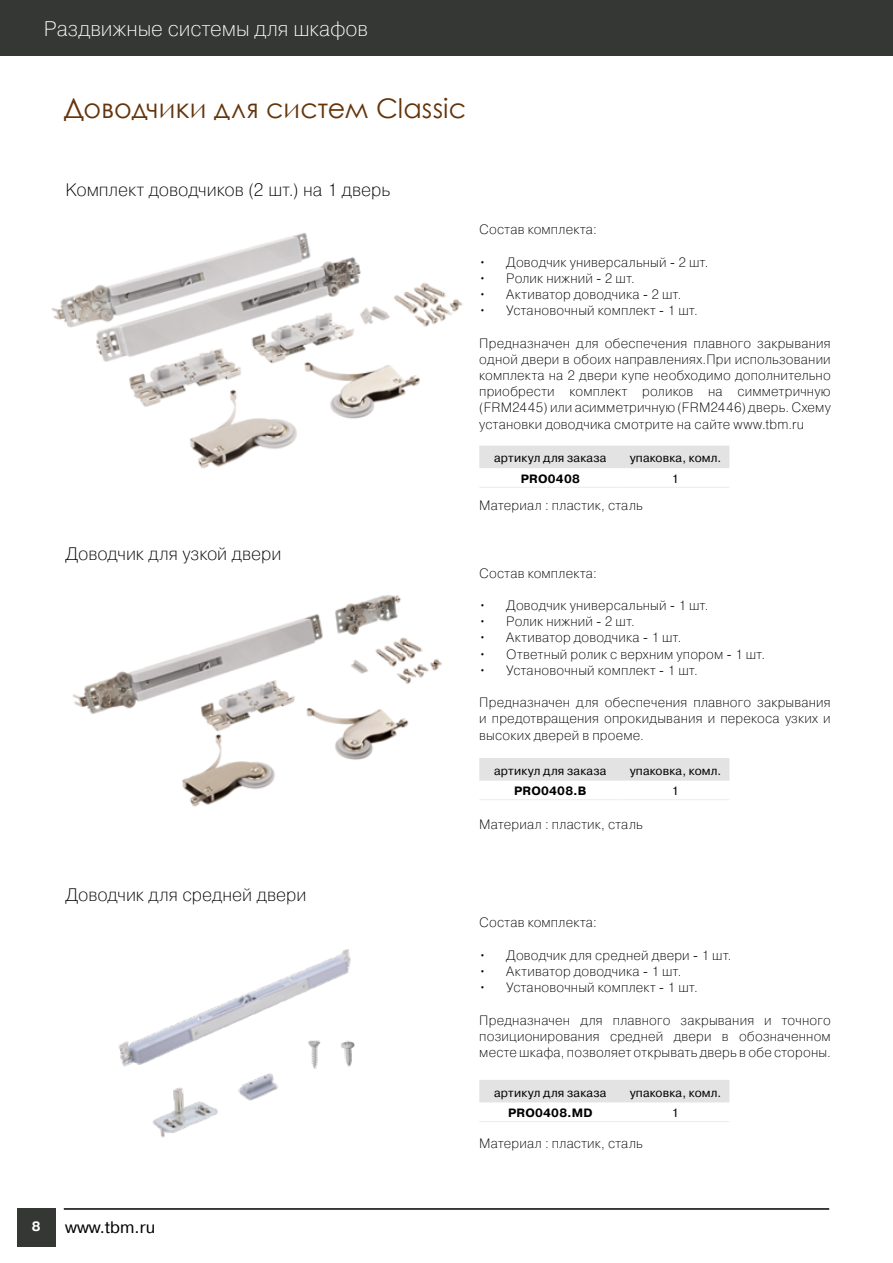
<style>
.page{position:relative;width:893px;height:1263px;background:#fff}
.page>*{position:absolute;margin:0;border:0;box-sizing:border-box;transform-origin:0 0}
.t1{font:27px "Century Gothic";letter-spacing:.005em;color:#65340a}
.t2{font:21px "Pragmatica Light C";letter-spacing:-.005em;color:#fff}
.t3{font:18px "Pragmatica Light C";letter-spacing:-.005em;color:#000}
.t4{font:16.5px "Pragmatica C";color:#000}
.t5{font:13.5px/16.2px "Pragmatica Light C";letter-spacing:.01em;color:#000;text-align:justify}
.t6{font:700 13.5px "Pragmatica C";color:#fff}
.t7{font:12px "Pragmatica C";letter-spacing:.015em;color:#000}
.t8{font:700 12px "Pragmatica C";letter-spacing:.02em;color:#000}
</style>
<div class="page">
<div style="left:0;top:0;width:893px;height:55px;background:#343734"></div>
<div style="left:17px;top:1208px;width:38px;height:38px;background:#343734"></div>
<hr style="left:64px;top:1208px;width:765px;height:2px;background:#000">
<img style="left:72px;top:595px;width:370px;height:212px">
<img style="left:51px;top:232px;width:412px;height:237px">
<div style="left:479px;top:758px;width:250px;height:23px;background:#e3e3e3"></div>
<hr style="left:479px;top:799px;width:142px;height:1px;background:#ececec">
<hr style="left:621px;top:799px;width:108px;height:1px;background:#ececec">
<div style="left:479px;top:446px;width:250px;height:22px;background:#e3e3e3"></div>
<hr style="left:479px;top:487px;width:142px;height:1px;background:#ececec">
<hr style="left:621px;top:487px;width:108px;height:1px;background:#ececec">
<div style="left:479px;top:1080px;width:250px;height:23px;background:#e3e3e3"></div>
<hr style="left:479px;top:1121px;width:142px;height:1px;background:#ececec">
<hr style="left:621px;top:1121px;width:108px;height:1px;background:#ececec">
<img style="left:119px;top:949px;width:236px;height:118px">
<img style="left:153px;top:1087px;width:65px;height:51px">
<img style="left:234px;top:1066px;width:47px;height:35px">
<img style="left:305px;top:1036px;width:49px;height:33px">
<h2 class="t2" style="left:44px;top:17px;width:326px">Раздвижные системы для шкафов</h2>
<h1 class="t1" style="left:64px;top:89px;width:404px">Доводчики для систем Classic</h1>
<h3 class="t3" style="left:65px;top:180px;width:326px">Комплект доводчиков (2 шт.) на 1 дверь</h3>
<h3 class="t3" style="left:65px;top:544px;width:218px">Доводчик для узкой двери</h3>
<h3 class="t3" style="left:65px;top:885px;width:242px">Доводчик для средней двери</h3>
<p class="t5" style="left:479px;top:221px;width:119px">Состав комплекта:</p>
<p class="t5" style="left:479px;top:254px;width:228px">• Доводчик универсальный - 2 шт.</p>
<p class="t5" style="left:479px;top:270px;width:154px">• Ролик нижний - 2 шт.</p>
<p class="t5" style="left:479px;top:286px;width:201px">• Активатор доводчика - 2 шт.</p>
<p class="t5" style="left:479px;top:302px;width:217px">• Установочный комплект - 1 шт.</p>
<p class="t5" style="left:479px;top:335px;width:353px">Предназначен для обеспечения плавного закрывания одной двери в обоих направлениях. При использовании комплекта на 2 двери купе необходимо дополнительно приобрести комплект роликов на симметричную (FRM2445) или асимметричную (FRM2446) дверь. Схему установки доводчика смотрите на сайте www.tbm. ru</p>
<p class="t7" style="left:494px;top:452px;width:114px">артикул для заказа</p>
<p class="t7" style="left:630px;top:452px;width:93px">упаковка, комл.</p>
<p class="t8" style="left:521px;top:472px;width:61px">PRO0408</p>
<p class="t7" style="left:672px;top:472px;width:8px">1</p>
<p class="t5" style="left:479px;top:498px;width:165px">Материал : пластик, сталь</p>
<p class="t5" style="left:479px;top:565px;width:119px">Состав комплекта:</p>
<p class="t5" style="left:479px;top:597px;width:228px">• Доводчик универсальный - 1 шт.</p>
<p class="t5" style="left:479px;top:613px;width:154px">• Ролик нижний - 2 шт.</p>
<p class="t5" style="left:479px;top:630px;width:201px">• Активатор доводчика - 1 шт.</p>
<p class="t5" style="left:479px;top:646px;width:284px">• Ответный ролик с верхним упором - 1 шт.</p>
<p class="t5" style="left:479px;top:662px;width:217px">• Установочный комплект - 1 шт.</p>
<p class="t5" style="left:479px;top:694px;width:353px">Предназначен для обеспечения плавного закрывания и предотвращения опрокидывания и перекоса узких и высоких дверей в проеме.</p>
<p class="t7" style="left:494px;top:764px;width:114px">артикул для заказа</p>
<p class="t7" style="left:630px;top:764px;width:93px">упаковка, комл.</p>
<p class="t8" style="left:514px;top:785px;width:74px">PRO0408.B</p>
<p class="t7" style="left:672px;top:785px;width:8px">1</p>
<p class="t5" style="left:479px;top:816px;width:165px">Материал : пластик, сталь</p>
<p class="t5" style="left:479px;top:915px;width:119px">Состав комплекта:</p>
<p class="t5" style="left:479px;top:947px;width:251px">• Доводчик для средней двери - 1 шт.</p>
<p class="t5" style="left:479px;top:963px;width:201px">• Активатор доводчика - 1 шт.</p>
<p class="t5" style="left:479px;top:979px;width:217px">• Установочный комплект - 1 шт.</p>
<p class="t5" style="left:479px;top:1012px;width:353px">Предназначен для плавного закрывания и точного позиционирования средней двери в обозначенном месте шкафа, позволяет открывать дверь в обе стороны.</p>
<p class="t7" style="left:494px;top:1086px;width:114px">артикул для заказа</p>
<p class="t7" style="left:630px;top:1086px;width:93px">упаковка, комл.</p>
<p class="t8" style="left:508px;top:1106px;width:86px">PRO0408.MD</p>
<p class="t7" style="left:672px;top:1106px;width:8px">1</p>
<p class="t5" style="left:479px;top:1135px;width:165px">Материал : пластик, сталь</p>
<p class="t6" style="left:32px;top:1219px;width:10px">8</p>
<p class="t4" style="left:65px;top:1218px;width:92px">www.tbm.ru</p>
</div>
